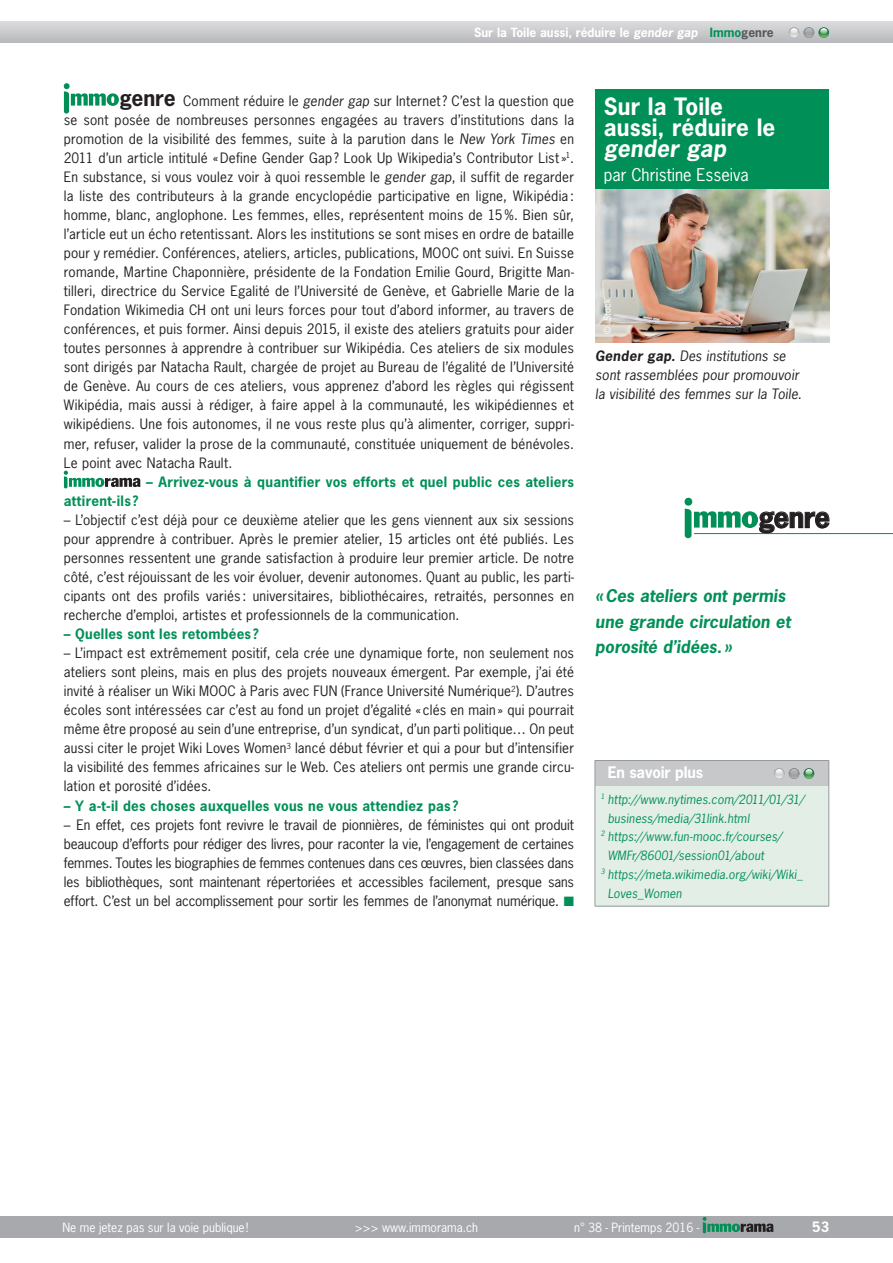
<style>
.page{position:relative;width:893px;height:1263px;background:#fff}
.page>*{position:absolute;margin:0;border:0;box-sizing:border-box;transform-origin:0 0}
.t1{font:700 27.3px "News Gothic Std";letter-spacing:-.025em;color:#231f20}
.t2{font:700 22.5px/21px "News Gothic Std";letter-spacing:.005em;color:#fff}
.t3{font:italic 700 22.5px "News Gothic Std";letter-spacing:.01em;color:#fff}
.t4{font:italic 700 16.5px/25.5px "News Gothic Std";color:#009057}
.t5{font:16.5px "News Gothic Std";color:#fff}
.t6{font:700 15px "News Gothic Std";letter-spacing:-.01em;color:#fff}
.t7{font:13.5px/19px "News Gothic Std";letter-spacing:.015em;color:#231f20;text-align:justify}
.t8{font:700 13.5px "News Gothic Std";letter-spacing:.02em;color:#009057}
.t9{font:italic 13.5px/18.8px "News Gothic Std";letter-spacing:.015em;color:#231f20}
.t10{font:700 13.5px "News Gothic Std";color:#fff}
.t11{font:italic 12px/18.8px "News Gothic Std";letter-spacing:.015em;color:#009057}
.t12{font:12px "News Gothic Std";color:#fff}
.t13{font:700 12px "News Gothic Std";color:#fff}
.t14{font:9px "News Gothic Std";letter-spacing:.025em;color:#fff}
.t15{font:italic 7.05px "News Gothic Std";color:#009057}
.s1{font-style:italic}
.s2{color:#009057}
.s3{color:#57585a}
.s4{font-weight:700;font-size:21px}
.s5{font-weight:700}
</style>
<div class="page">
<div style="left:0;top:21px;width:893px;height:22px;background:linear-gradient(to bottom,#dcdcde,#b9babd)"></div>
<div style="left:0;top:1216px;width:893px;height:21px;background:#a8a9ad"></div>
<svg style="left:703px;top:1217px;width:71px;height:16px"></svg>
<svg style="left:789px;top:27px;width:40px;height:11px"></svg>
<svg style="left:64px;top:83px;width:55px;height:31px"></svg>
<svg style="left:64px;top:471px;width:77px;height:17px"></svg>
<img style="left:595px;top:189px;width:234px;height:153px">
<div style="left:595px;top:89px;width:234px;height:100px;background:#009057"></div>
<hr style="left:694px;top:533px;width:199px;height:1px;background:#009057">
<div style="left:684px;top:498px;width:8px;height:8px;background:#009057;border-radius:50%"></div>
<svg style="left:685px;top:508px;width:144px;height:30px"></svg>
<div style="left:595px;top:760px;width:234px;height:26px;background:#c7c8ca"></div>
<div style="left:595px;top:786px;width:234px;height:120px;background:#e3eee7"></div>
<hr style="left:595px;top:760px;width:234px;height:1px;background:#97999c">
<svg style="left:595px;top:761px;width:1px;height:25px"></svg>
<svg style="left:828px;top:761px;width:1px;height:25px"></svg>
<hr style="left:595px;top:786px;width:1px;height:120px;background:#97999c">
<hr style="left:828px;top:786px;width:1px;height:120px;background:#97999c">
<hr style="left:595px;top:906px;width:234px;height:1px;background:#97999c">
<svg style="left:774px;top:768px;width:40px;height:11px"></svg>
<p class="t13" style="left:474px;top:25px;width:301px">Sur la Toile aussi, réduire le <span class="s1">gender gap</span> <span class="s2">Immo</span><span class="s3">genre</span></p>
<p class="t7" style="left:64px;top:91px;width:512px;text-indent:56px"><span class="s4">genre</span> Comment réduire le <span class="s1">gender gap</span> sur Internet? C’est la question que se sont posée de nombreuses personnes engagées au travers d’institutions dans la promotion de la visibilité des femmes, suite à la parution dans le <span class="s1">New York Times</span> en 2011 d’un article intitulé «Define Gender Gap ? Look Up Wikipedia’s Contributor List »<sup>1</sup>.<br>En substance, si vous voulez voir à quoi ressemble le <span class="s1">gender gap</span>, il suffit de regarder la liste des contributeurs à la grande encyclopédie participative en ligne, Wikipédia : homme, blanc, anglophone. Les femmes, elles, représentent moins de 15%. Bien sûr, l’article eut un écho retentissant. Alors les institutions se sont mises en ordre de bataille pour y remédier. Conférences, ateliers, articles, publications, MOOC ont suivi. En Suisse romande, Martine Chaponnière, présidente de la Fondation Emilie Gourd, Brigitte Man&shy;tilleri, directrice du Service Egalité de l’Université de Genève, et Gabrielle Marie de la Fondation Wikimedia CH ont uni leurs forces pour tout d’abord informer, au travers de conférences, et puis former. Ainsi depuis 2015, il existe des ateliers gratuits pour aider toutes personnes à apprendre à contribuer sur Wikipédia. Ces ateliers de six modules sont dirigés par Natacha Rault, chargée de projet au Bureau de l’égalité de l’Université de Genève. Au cours de ces ateliers, vous apprenez d’abord les règles qui régissent Wikipédia, mais aussi à rédiger, à faire appel à la communauté, les wikipédiennes et wikipédiens. Une fois autonomes, il ne vous reste plus qu’à alimenter, corriger, suppri&shy;mer, refuser, valider la prose de la communauté, constituée uniquement de bénévoles.<br>Le point avec Natacha Rault.</p>
<p class="t8" style="left:146px;top:473px;width:429px">– Arrivez-vous à quantifier vos efforts et quel public ces ateliers</p>
<p class="t8" style="left:64px;top:492px;width:76px">attirent-ils?</p>
<p class="t7" style="left:64px;top:510px;width:512px">– L’objectif c’est déjà pour ce deuxième atelier que les gens viennent aux six sessions pour apprendre à contribuer. Après le premier atelier, 15 articles ont été publiés. Les personnes ressentent une grande satisfaction à produire leur premier article. De notre côté, c’est réjouissant de les voir évoluer, devenir autonomes. Quant au public, les parti&shy;cipants ont des profils variés : universitaires, bibliothécaires, retraités, personnes en recherche d’emploi, artistes et professionnels de la communication.</p>
<p class="t8" style="left:64px;top:625px;width:197px">– Quelles sont les retombées?</p>
<p class="t7" style="left:64px;top:643px;width:512px">– L’impact est extrêmement positif, cela crée une dynamique forte, non seulement nos ateliers sont pleins, mais en plus des projets nouveaux émergent. Par exemple, j’ai été invité à réaliser un Wiki MOOC à Paris avec FUN (France Université Numérique<sup>2</sup>). D’autres écoles sont intéressées car c’est au fond un projet d’égalité « clés en main » qui pourrait même être proposé au sein d’une entreprise, d’un syndicat, d’un parti politique… On peut aussi citer le projet Wiki Loves Women<sup>3</sup> lancé début février et qui a pour but d’intensifier la visibilité des femmes africaines sur le Web. Ces ateliers ont permis une grande circu&shy;lation et porosité d’idées.</p>
<p class="t8" style="left:64px;top:796px;width:396px">– Y a-t-il des choses auxquelles vous ne vous attendiez pas ?</p>
<p class="t7" style="left:64px;top:815px;width:512px">– En effet, ces projets font revivre le travail de pionnières, de féministes qui ont produit beaucoup d’efforts pour rédiger des livres, pour raconter la vie, l’engagement de certaines femmes. Toutes les biographies de femmes contenues dans ces œuvres, bien classées dans les bibliothèques, sont maintenant répertoriées et accessibles facilement, presque sans effort. C’est un bel accomplissement pour sortir les femmes de l’anonymat numérique. <span class="s2">■</span></p>
<h2 class="t2" style="left:604px;top:96px;width:173px">Sur la Toile aussi, réduire le</h2>
<h2 class="t3" style="left:604px;top:134px;width:124px">gender gap</h2>
<p class="t5" style="left:604px;top:164px;width:146px">par Christine Esseiva</p>
<p class="t14" style="left:602px;top:334px;width:36px;rotate:-90deg">© iStock</p>
<p class="t9" style="left:595px;top:347px;width:208px"><span class="s5">Gender gap.</span> Des institutions se sont rassemblées pour promouvoir la visibilité des femmes sur la Toile.</p>
<h1 class="t1" style="left:758px;top:499px;width:73px">genre</h1>
<p class="t4" style="left:595px;top:583px;width:197px">«Ces ateliers ont permis une grande circulation et porosité d’idées. »</p>
<p class="t6" style="left:608px;top:762px;width:97px">En savoir plus</p>
<p class="t11" style="left:608px;top:790px;width:198px">http://www.nytimes.com/2011/01/31/ business/media/31link.html https://www.fun-mooc.fr/courses/<br>WMFr/86001/session01/about https://meta.wikimedia.org/wiki/Wiki_<br>Loves_Women</p>
<p class="t15" style="left:601px;top:792px;width:6px">1</p>
<p class="t15" style="left:601px;top:829px;width:6px">2</p>
<p class="t15" style="left:601px;top:867px;width:6px">3</p>
<p class="t12" style="left:63px;top:1219px;width:187px">Ne me jetez pas sur la voie publique!</p>
<p class="t12" style="left:355px;top:1219px;width:125px">&gt;&gt;&gt; www.immorama.ch</p>
<p class="t12" style="left:574px;top:1219px;width:127px">n° 38 - Printemps 2016 -</p>
<p class="t10" style="left:812px;top:1218px;width:18px">53</p>
</div>
